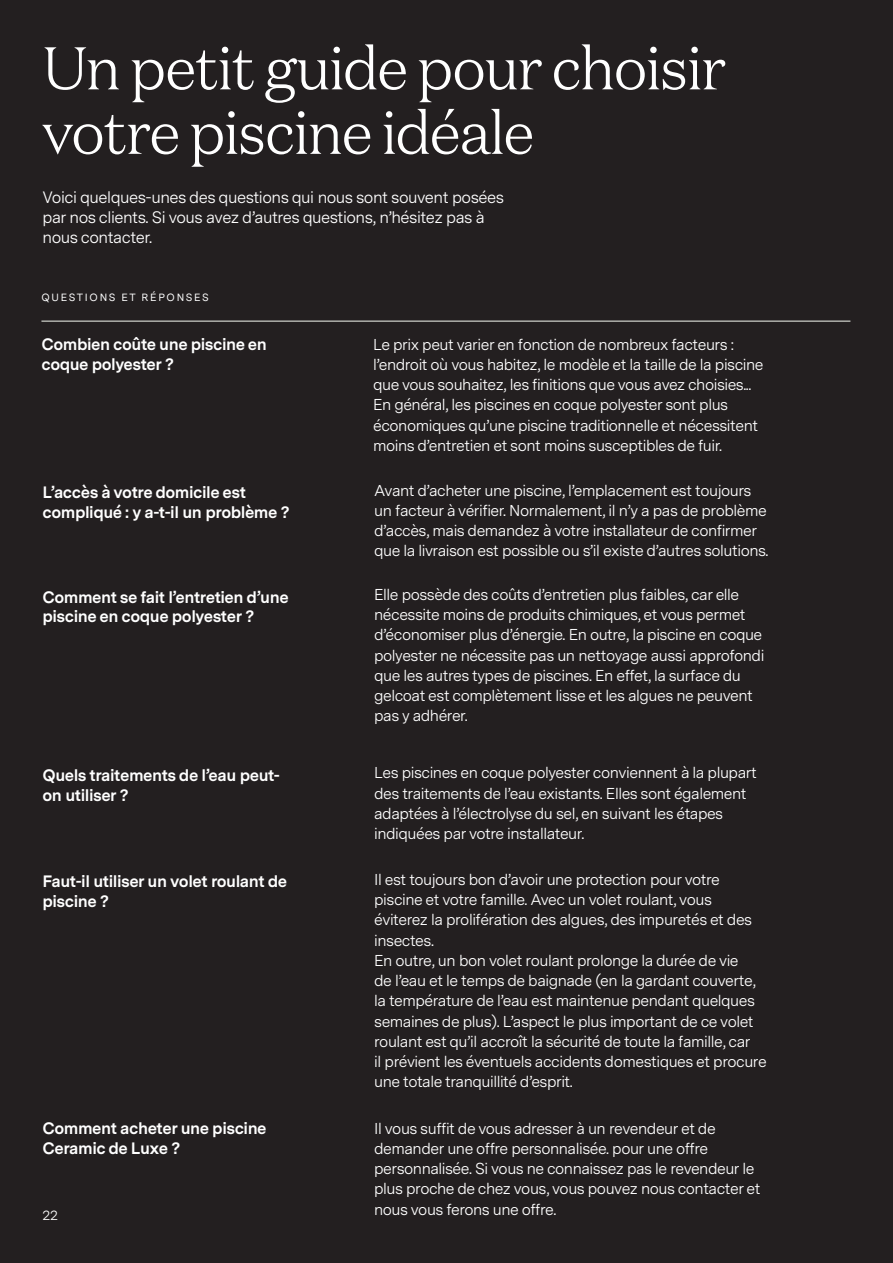
<style>
.page{position:relative;width:893px;height:1263px;background:#231f20}
.page>*{position:absolute;margin:0;border:0;box-sizing:border-box;transform-origin:0 0}
.t1{font:300 60px/64.5px "Domaine Text";letter-spacing:-.03em;color:#fff}
.t2{font:700 16.5px/19.8px "Messina Sans";letter-spacing:-.03em;color:#fff}
.t3{font:16.5px/19.8px "Messina Sans";letter-spacing:-.03em;color:#fff}
.t4{font:15.75px/20.2px "Messina Sans";letter-spacing:-.03em;color:#fff}
.t5{font:13.5px "Messina Sans";color:#fff}
.t6{font:10.5px "Messina Sans";letter-spacing:.16em;color:#fff}
</style>
<div class="page">
<hr style="left:41px;top:321px;width:809px;height:1px;background:#f5f8f0">
<hr style="left:892px;top:0;width:1px;height:1263px;background:#a854a1">
<h1 class="t1" style="left:43px;top:35px;width:685px">Un petit guide pour choisir votre piscine idéale</h1>
<p class="t3" style="left:43px;top:187px;width:463px">Voici quelques-unes des questions qui nous sont souvent posées par nos clients. Si vous avez d’autres questions, n’hésitez pas à nous contacter.</p>
<p class="t6" style="left:42px;top:290px;width:169px">QUESTIONS ET RÉPONSES</p>
<p class="t2" style="left:41px;top:334px;width:227px">Combien coûte une piscine en coque polyester ?</p>
<p class="t4" style="left:373px;top:333px;width:392px">Le prix peut varier en fonction de nombreux facteurs : l’endroit où vous habitez, le modèle et la taille de la piscine que vous souhaitez, les finitions que vous avez choisies...<br>En général, les piscines en coque polyester sont plus économiques qu’une piscine traditionnelle et nécessitent moins d’entretien et sont moins susceptibles de fuir.</p>
<p class="t2" style="left:43px;top:482px;width:249px">L’accès à votre domicile est compliqué : y a-t-il un problème ?</p>
<p class="t4" style="left:374px;top:479px;width:396px">Avant d’acheter une piscine, l’emplacement est toujours un facteur à vérifier. Normalement, il n’y a pas de problème d’accès, mais demandez à votre installateur de confirmer que la livraison est possible ou s’il existe d’autres solutions.</p>
<p class="t2" style="left:43px;top:586px;width:248px">Comment se fait l’entretien d’une piscine en coque polyester ?</p>
<p class="t4" style="left:374px;top:584px;width:392px">Elle possède des coûts d’entretien plus faibles, car elle nécessite moins de produits chimiques, et vous permet d’économiser plus d’énergie. En outre, la piscine en coque polyester ne nécessite pas un nettoyage aussi approfondi que les autres types de piscines. En effet, la surface du gelcoat est complètement lisse et les algues ne peuvent pas y adhérer.</p>
<p class="t2" style="left:43px;top:765px;width:239px">Quels traitements de l’eau peut&shy;on utiliser ?</p>
<p class="t4" style="left:374px;top:762px;width:384px">Les piscines en coque polyester conviennent à la plupart des traitements de l’eau existants. Elles sont également adaptées à l’électrolyse du sel, en suivant les étapes indiquées par votre installateur.</p>
<p class="t2" style="left:43px;top:871px;width:246px">Faut-il utiliser un volet roulant de piscine ?</p>
<p class="t4" style="left:374px;top:869px;width:394px">Il est toujours bon d’avoir une protection pour votre piscine et votre famille. Avec un volet roulant, vous éviterez la prolifération des algues, des impuretés et des insectes.<br>En outre, un bon volet roulant prolonge la durée de vie<br>de l’eau et le temps de baignade (en la gardant couverte, la température de l’eau est maintenue pendant quelques semaines de plus). L’aspect le plus important de ce volet roulant est qu’il accroît la sécurité de toute la famille, car<br>il prévient les éventuels accidents domestiques et procure une totale tranquillité d’esprit.</p>
<p class="t2" style="left:43px;top:1118px;width:226px">Comment acheter une piscine<br>Ceramic de Luxe ?</p>
<p class="t5" style="left:43px;top:1205px;width:17px">22</p>
<p class="t4" style="left:374px;top:1117px;width:388px">Il vous suffit de vous adresser à un revendeur et de demander une offre personnalisée. pour une offre personnalisée. Si vous ne connaissez pas le revendeur le plus proche de chez vous, vous pouvez nous contacter et nous vous ferons une offre.</p>
</div>
